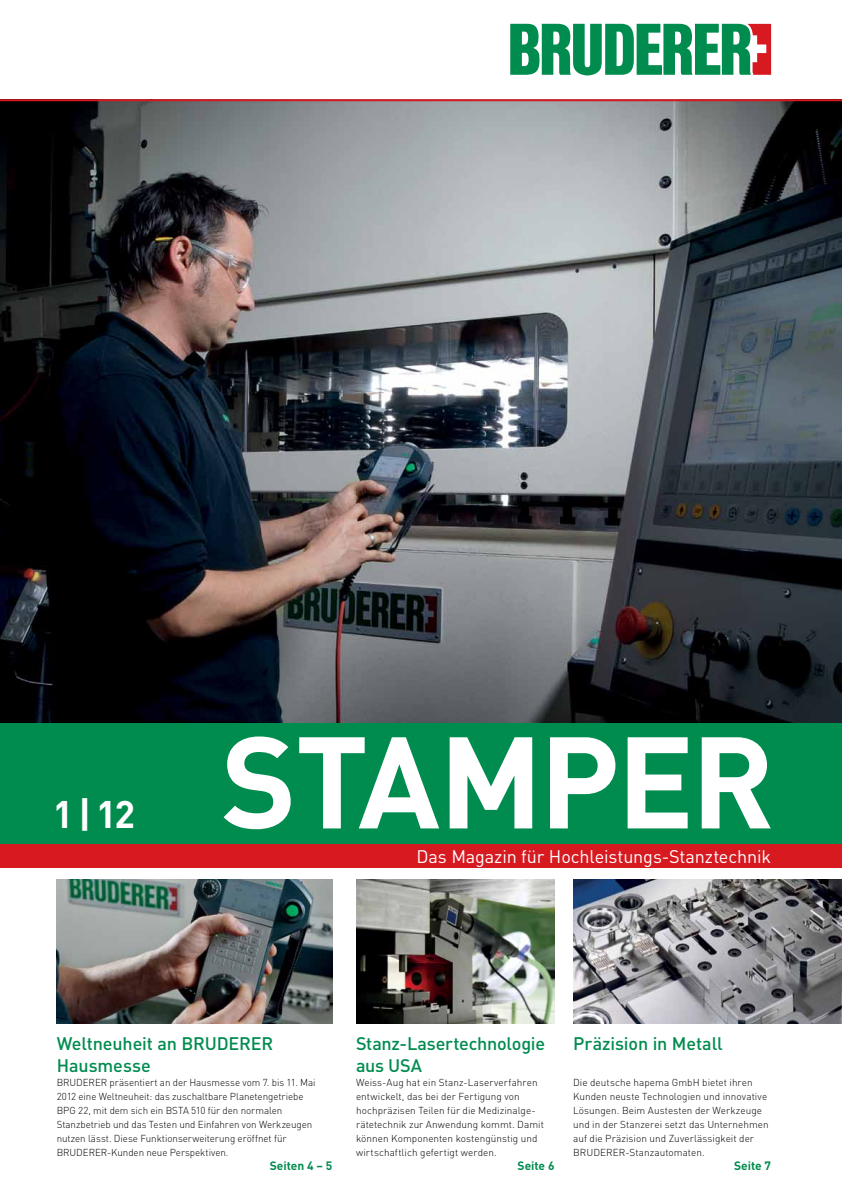
<style>
.page{position:relative;width:842px;height:1191px;background:#fff}
.page>*{position:absolute;margin:0;border:0;box-sizing:border-box;transform-origin:0 0}
.t1{font:700 128px "FFDIN";color:#fff}
.t2{font:700 38px "FFDIN";color:#fff}
.t3{font:500 18px/21.6px "FFDIN";letter-spacing:-.005em;color:#008c4f}
.t4{font:18px "FFDIN";letter-spacing:-.005em;color:#fff}
.t5{font:700 12px "FFDIN";color:#008c4f}
.t6{font:300 10px/14px "FFDIN";color:#000}
</style>
<div class="page">
<img style="left:0;top:101px;width:842px;height:622px">
<svg style="left:510px;top:24px;width:261px;height:51px"></svg>
<div style="left:0;top:843px;width:842px;height:24px;background:#d71920"></div>
<div style="left:0;top:723px;width:842px;height:120px;background:#008c4f"></div>
<img style="left:57px;top:879px;width:275px;height:144px">
<img style="left:573px;top:879px;width:269px;height:144px">
<hr style="left:0;top:99px;width:842px;height:2px;background:#d71920">
<img style="left:356px;top:879px;width:198px;height:144px">
<h2 class="t2" style="left:53px;top:790px;width:84px">1 | 12</h2>
<h1 class="t1" style="left:221px;top:698px;width:555px">Stamper</h1>
<h3 class="t4" style="left:416px;top:845px;width:356px">Das Magazin für Hochleistungs-Stanztechnik</h3>
<h3 class="t3" style="left:57px;top:1032px;width:218px">Weltneuheit an BRUDERER<br>Hausmesse</h3>
<p class="t6" style="left:57px;top:1075px;width:260px">BRUDERER präsentiert an der Hausmesse vom 7. bis 11. Mai 2012 eine Weltneuheit: das zuschaltbare Planetengetriebe BPG 22, mit dem sich ein BSTA 510 für den normalen Stanzbetrieb und das Testen und Einfahren von Werkzeugen nutzen lässt. Diese Funktionserweiterung eröffnet für BRUDERER-Kunden neue Perspektiven.</p>
<p class="t5" style="left:270px;top:1157px;width:64px">Seiten 4 – 5</p>
<h3 class="t3" style="left:356px;top:1032px;width:190px">Stanz-Lasertechnologie aus USA</h3>
<p class="t6" style="left:356px;top:1075px;width:189px">Weiss-Aug hat ein Stanz-Laserverfahren entwickelt, das bei der Fertigung von hochpräzisen Teilen für die Medizinalge&shy;rätetechnik zur Anwendung kommt. Damit können Komponenten kostengünstig und wirtschaftlich gefertigt werden.</p>
<p class="t5" style="left:517px;top:1157px;width:39px">Seite 6</p>
<h3 class="t3" style="left:573px;top:1032px;width:151px">Präzision in Metall</h3>
<p class="t6" style="left:573px;top:1075px;width:197px">Die deutsche hapema GmbH bietet ihren Kunden neuste Technologien und innovative Lösungen. Beim Austesten der Werkzeuge und in der Stanzerei setzt das Unternehmen auf die Präzision und Zuverlässigkeit der BRUDERER-Stanzautomaten.</p>
<p class="t5" style="left:734px;top:1157px;width:39px">Seite 7</p>
</div>
